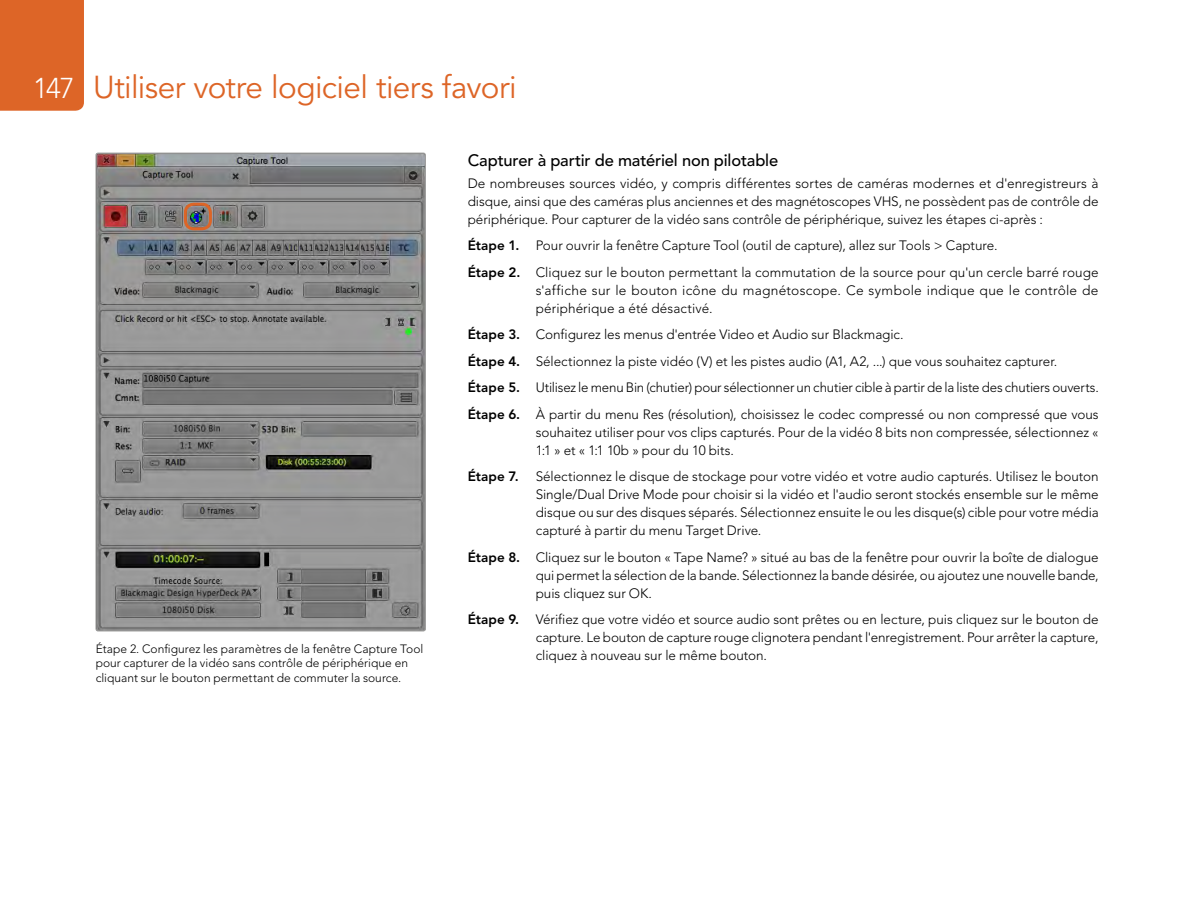
<style>
.page{position:relative;width:1188px;height:918px;background:#fff}
.page>*{position:absolute;margin:0;border:0;box-sizing:border-box;transform-origin:0 0}
.t1{font:31.5px "Avenir";letter-spacing:-.02em;color:#dd6527}
.t2{font:500 16.5px "Avenir";letter-spacing:-.01em;color:#000}
.t3{font:300 13.5px/18px "Avenir";letter-spacing:-.005em;color:#000;text-align:justify}
.t4{font:300 13.5px/18px "Avenir";letter-spacing:.015em;color:#000}
.t5{font:800 13.5px "Avenir";color:#000}
.t6{font:300 12px/14.4px "Avenir";color:#000}
.s1{font-weight:300;font-size:28.5px;color:#fff}
.s2{font-weight:800}
</style>
<div class="page">
<div style="left:0;top:0;width:84px;height:111px;background:#dd6527"></div>
<img style="left:96px;top:153px;width:328px;height:478px">
<div style="left:96px;top:153px;width:330px;height:478px;border:1px solid #9e9e9d;border-radius:2px"></div>
<div style="left:184px;top:203px;width:28px;height:27px;border:3px solid #dd6527;border-radius:9px"></div>
<h1 class="t1" style="left:33px;top:69px;width:485px"><span class="s1">147</span> Utiliser votre logiciel tiers favori</h1>
<p class="t6" style="left:96px;top:642px;width:329px">Étape 2. Configurez les paramètres de la fenêtre Capture Tool pour capturer de la vidéo sans contrôle de périphérique en cliquant sur le bouton permettant de commuter la source.</p>
<p class="t2" style="left:468px;top:150px;width:312px">Capturer à partir de matériel non pilotable</p>
<p class="t3" style="left:468px;top:174px;width:633px">De nombreuses sources vidéo, y compris différentes sortes de caméras modernes et d'enregistreurs à disque, ainsi que des caméras plus anciennes et des magnétoscopes VHS, ne possèdent pas de contrôle de périphérique. Pour capturer de la vidéo sans contrôle de périphérique, suivez les étapes ci-après :</p>
<p class="t3" style="left:468px;top:233px;width:632px;line-height:26.5px"><span class="s2">Étape 1.</span> Pour ouvrir la fenêtre Capture Tool (outil de capture), allez sur Tools &gt; Capture.<br><span class="s2">Étape 2.</span> Cliquez sur le bouton permettant la commutation de la source pour qu'un cercle barré rouge</p>
<p class="t4" style="left:536px;top:281px;width:564px">s'affiche sur le bouton icône du magnétoscope. Ce symbole indique que le contrôle de périphérique a été désactivé.</p>
<p class="t3" style="left:468px;top:322px;width:633px;line-height:26.5px;text-align:left"><span class="s2">Étape 3.</span> Configurez les menus d'entrée Video et Audio sur Blackmagic.<br><span class="s2">Étape 4.</span> Sélectionnez la piste vidéo (V) et les pistes audio (A1, A2, ...) que vous souhaitez capturer.<br><span class="s2">Étape 5.</span> Utilisez le menu Bin (chutier) pour sélectionner un chutier cible à partir de la liste des chutiers ouverts.<br><span class="s2">Étape 6.</span> À partir du menu Res (résolution), choisissez le codec compressé ou non compressé que vous</p>
<p class="t3" style="left:536px;top:423px;width:564px">souhaitez utiliser pour vos clips capturés. Pour de la vidéo 8 bits non compressée, sélectionnez «<br>1:1 » et « 1:1 10b » pour du 10 bits.</p>
<p class="t5" style="left:468px;top:469px;width:53px">Étape 7.</p>
<p class="t3" style="left:536px;top:468px;width:565px">Sélectionnez le disque de stockage pour votre vidéo et votre audio capturés. Utilisez le bouton Single/Dual Drive Mode pour choisir si la vidéo et l'audio seront stockés ensemble sur le même disque ou sur des disques séparés. Sélectionnez ensuite le ou les disque(s) cible pour votre média capturé à partir du menu Target Drive.</p>
<p class="t3" style="left:536px;top:548px;width:565px;text-indent:-68px"><span class="s2">Étape 8.</span> Cliquez sur le bouton « Tape Name? » situé au bas de la fenêtre pour ouvrir la boîte de dialogue qui permet la sélection de la bande. Sélectionnez la bande désirée, ou ajoutez une nouvelle bande, puis cliquez sur OK.</p>
<p class="t3" style="left:536px;top:611px;width:564px;text-indent:-68px"><span class="s2">Étape 9.</span> Vérifiez que votre vidéo et source audio sont prêtes ou en lecture, puis cliquez sur le bouton de capture. Le bouton de capture rouge clignotera pendant l'enregistrement. Pour arrêter la capture, cliquez à nouveau sur le même bouton.</p>
</div>
